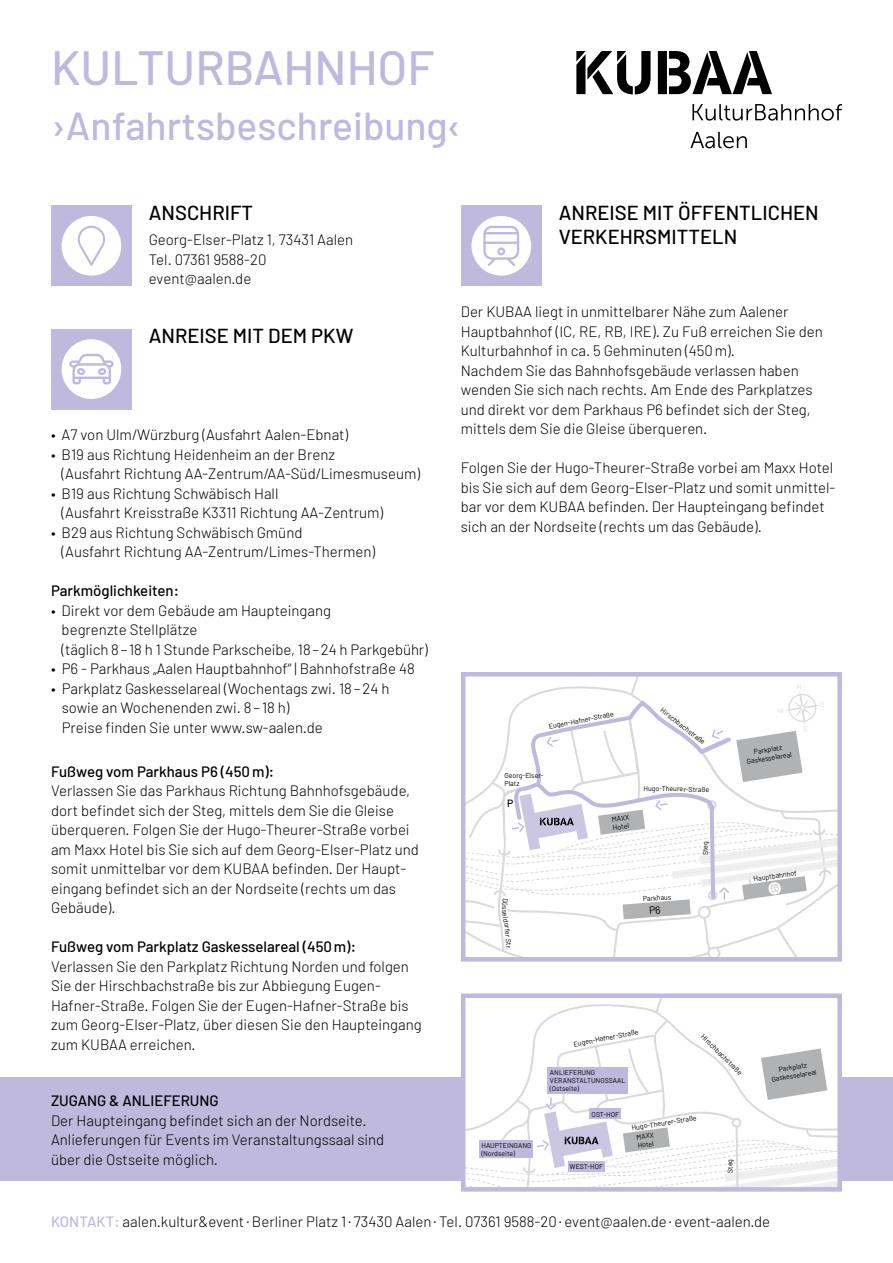
<style>
.page{position:relative;width:893px;height:1263px;background:#fff}
.page>*{position:absolute;margin:0;border:0;box-sizing:border-box;transform-origin:0 0}
.t1{font:500 48px "Barlow";color:#beb9dd}
.t2{font:500 39px "Barlow";color:#beb9dd}
.t3{font:500 20.25px/24.3px "Barlow";color:#000}
.t4{font:300 15px/19.5px "Barlow";color:#000}
.t5{font:500 15px "Barlow";color:#000}
.t6{font:500 10.5px "Barlow";color:#000}
.t7{font:7.05px/8.4px "Barlow";color:#000}
.t8{font:6.9px/8.4px "Barlow";color:#000}
.s1{font-weight:500;color:#beb9dd}
</style>
<div class="page">
<div style="left:0;top:1077px;width:893px;height:104px;background:#beb9dd"></div>
<div style="left:461px;top:205px;width:81px;height:81px;background:#beb9dd"></div>
<div style="left:471px;top:216px;width:60px;height:60px;background:#fff;border-radius:50%"></div>
<svg style="left:483px;top:226px;width:36px;height:40px"></svg>
<div style="left:51px;top:205px;width:81px;height:81px;background:#beb9dd"></div>
<div style="left:62px;top:216px;width:59px;height:60px;background:#fff;border-radius:50%"></div>
<svg style="left:77px;top:226px;width:28px;height:40px"></svg>
<svg style="left:466px;top:998px;width:371px;height:188px"></svg>
<div style="left:733px;top:1119px;width:7px;height:7px;background:#fff;border-radius:50%"></div>
<div style="left:732px;top:1118px;width:9px;height:9px;border:2px solid #d9dada;border-radius:50%"></div>
<div style="left:461px;top:993px;width:381px;height:198px;border:4px solid #beb9dd"></div>
<div style="left:461px;top:672px;width:381px;height:289px;border:4px solid #beb9dd"></div>
<svg style="left:576px;top:51px;width:74px;height:43px"></svg>
<svg style="left:658px;top:51px;width:114px;height:43px"></svg>
<svg style="left:692px;top:104px;width:150px;height:17px"></svg>
<svg style="left:690px;top:132px;width:57px;height:16px"></svg>
<div style="left:51px;top:329px;width:81px;height:80px;background:#beb9dd"></div>
<div style="left:62px;top:339px;width:59px;height:60px;background:#fff;border-radius:50%"></div>
<svg style="left:69px;top:354px;width:45px;height:30px"></svg>
<svg style="left:463px;top:674px;width:377px;height:285px"></svg>
<h1 class="t1" style="left:51px;top:38px;width:385px">KULTURBAHNHOF</h1>
<h2 class="t2" style="left:51px;top:102px;width:412px">›Anfahrtsbeschreibung‹</h2>
<h3 class="t3" style="left:149px;top:200px;width:106px">ANSCHRIFT</h3>
<p class="t4" style="left:149px;top:230px;width:206px">Georg-Elser-Platz 1, 73431 Aalen<br>Tel. 07361 9588-20 event@aalen.de</p>
<h3 class="t3" style="left:559px;top:200px;width:261px">ANREISE MIT ÖFFENTLICHEN<br>VERKEHRSMITTELN</h3>
<h3 class="t3" style="left:149px;top:323px;width:206px">ANREISE MIT DEM PKW</h3>
<p class="t4" style="left:51px;top:425px;width:299px">• A7 von Ulm/Würzburg (Ausfahrt Aalen-Ebnat)</p>
<p class="t4" style="left:62px;top:444px;width:360px;text-indent:-11px">• B19 aus Richtung Heidenheim an der Brenz<br>(Ausfahrt Richtung AA-Zentrum/AA-Süd/Limesmuseum)</p>
<p class="t4" style="left:62px;top:483px;width:323px;text-indent:-11px">• B19 aus Richtung Schwäbisch Hall<br>(Ausfahrt Kreisstraße K3311 Richtung AA-Zentrum)</p>
<p class="t4" style="left:62px;top:522px;width:315px;text-indent:-11px">• B29 aus Richtung Schwäbisch Gmünd<br>(Ausfahrt Richtung AA-Zentrum/Limes-Thermen)</p>
<p class="t5" style="left:51px;top:582px;width:129px">Parkmöglichkeiten:</p>
<p class="t4" style="left:62px;top:600px;width:368px;text-indent:-11px">• Direkt vor dem Gebäude am Haupteingang<br>begrenzte Stellplätze<br>(täglich 8– 18 h 1 Stunde Parkscheibe, 18–24 h Parkgebühr)</p>
<p class="t4" style="left:51px;top:659px;width:365px">• P6 - Parkhaus „Aalen Hauptbahnhof“ | Bahnhofstraße 48</p>
<p class="t4" style="left:62px;top:678px;width:329px;text-indent:-11px">• Parkplatz Gaskesselareal (Wochentags zwi. 18–24 h sowie an Wochenenden zwi. 8– 18 h)<br>Preise finden Sie unter www.sw-aalen.de</p>
<p class="t5" style="left:51px;top:762px;width:224px">Fußweg vom Parkhaus P6 (450m):</p>
<p class="t4" style="left:51px;top:781px;width:369px">Verlassen Sie das Parkhaus Richtung Bahnhofsgebäude, dort befindet sich der Steg, mittels dem Sie die Gleise überqueren. Folgen Sie der Hugo-Theurer-Straße vorbei am Maxx Hotel bis Sie sich auf dem Georg-Elser-Platz und somit unmittelbar vor dem KUBAA befinden. Der Haupt&shy;eingang befindet sich an der Nordseite (rechts um das Gebäude).</p>
<p class="t5" style="left:51px;top:937px;width:306px">Fußweg vom Parkplatz Gaskesselareal (450m):</p>
<p class="t4" style="left:51px;top:956px;width:372px">Verlassen Sie den Parkplatz Richtung Norden und folgen Sie der Hirschbachstraße bis zur Abbiegung Eugen-Hafner-Straße. Folgen Sie der Eugen-Hafner-Straße bis zum Georg-Elser-Platz, über diesen Sie den Haupteingang zum KUBAA erreichen.</p>
<p class="t5" style="left:51px;top:1092px;width:169px">ZUGANG &amp; ANLIEFERUNG</p>
<p class="t4" style="left:51px;top:1110px;width:335px">Der Haupteingang befindet sich an der Nordseite.<br>Anlieferungen für Events im Veranstaltungssaal sind über die Ostseite möglich.</p>
<p class="t4" style="left:461px;top:302px;width:364px">Der KUBAA liegt in unmittelbarer Nähe zum Aalener Hauptbahnhof (IC, RE, RB, IRE). Zu Fuß erreichen Sie den Kulturbahnhof in ca. 5 Gehminuten (450m).<br>Nachdem Sie das Bahnhofsgebäude verlassen haben wenden Sie sich nach rechts. Am Ende des Parkplatzes und direkt vor dem Parkhaus P6 befindet sich der Steg, mittels dem Sie die Gleise überqueren.</p>
<p class="t4" style="left:461px;top:458px;width:376px">Folgen Sie der Hugo-Theurer-Straße vorbei am Maxx Hotel bis Sie sich auf dem Georg-Elser-Platz und somit unmittel&shy;bar vor dem KUBAA befinden. Der Haupteingang befindet sich an der Nordseite (rechts um das Gebäude).</p>
<p class="t7" style="left:548px;top:722px;width:67px;rotate:-11deg">Eugen-Hafner-Straße</p>
<p class="t7" style="left:504px;top:770px;width:41px">Georg-Elser-<br>Platz</p>
<p class="t6" style="left:507px;top:797px;width:8px">P</p>
<p class="t7" style="left:611px;top:815px;width:19px;rotate:-8deg">MAXX<br>Hotel</p>
<p class="t7" style="left:664px;top:705px;width:56px;rotate:38deg">Hirschbachstraße</p>
<p class="t7" style="left:644px;top:783px;width:67px;rotate:1deg">Hugo-Theurer-Straße</p>
<p class="t7" style="left:701px;top:855px;width:16px;rotate:-92deg">Steg</p>
<p class="t7" style="left:512px;top:926px;width:25px;rotate:86deg">rfer Str.</p>
<p class="t7" style="left:643px;top:894px;width:30px;rotate:-4deg">Parkhaus</p>
<p class="t7" style="left:745px;top:748px;width:47px;text-align:center;rotate:-9deg">Parkplatz<br>Gaskesselareal</p>
<p class="t7" style="left:753px;top:874px;width:45px;rotate:-8deg">Hauptbahnhof</p>
<p class="t7" style="left:481px;top:1141px;width:52px;line-height:7.5px">HAUPTEINGANG (Nordseite)</p>
<p class="t7" style="left:573px;top:1039px;width:67px;rotate:-11deg">Eugen-Hafner-Straße</p>
<p class="t8" style="left:550px;top:1068px;width:77px">ANLIEFERUNG<br>VERANSTALTUNGSSAAL</p>
<p class="t8" style="left:550px;top:1084px;width:31px">(Ostseite)</p>
<p class="t7" style="left:705px;top:1032px;width:56px;rotate:44deg">Hirschbachstraße</p>
<p class="t7" style="left:592px;top:1109px;width:29px">OST-HOF</p>
<p class="t7" style="left:570px;top:1161px;width:35px">WEST-HOF</p>
<p class="t7" style="left:631px;top:1123px;width:67px;rotate:-9deg">Hugo-Theurer-Straße</p>
<p class="t7" style="left:636px;top:1132px;width:19px;rotate:-8deg">MAXX<br>Hotel</p>
<p class="t7" style="left:725px;top:1173px;width:16px;rotate:-92deg">Steg</p>
<p class="t7" style="left:770px;top:1066px;width:47px;text-align:center;rotate:-9deg">Parkplatz<br>Gaskesselareal</p>
<p class="t4" style="left:51px;top:1211px;width:721px"><span class="s1">KONTAKT:</span> aalen.kultur&amp;event · Berliner Platz 1 · 73430 Aalen · Tel. 07361 9588-20 · event@aalen.de · event-aalen.de</p>
</div>
